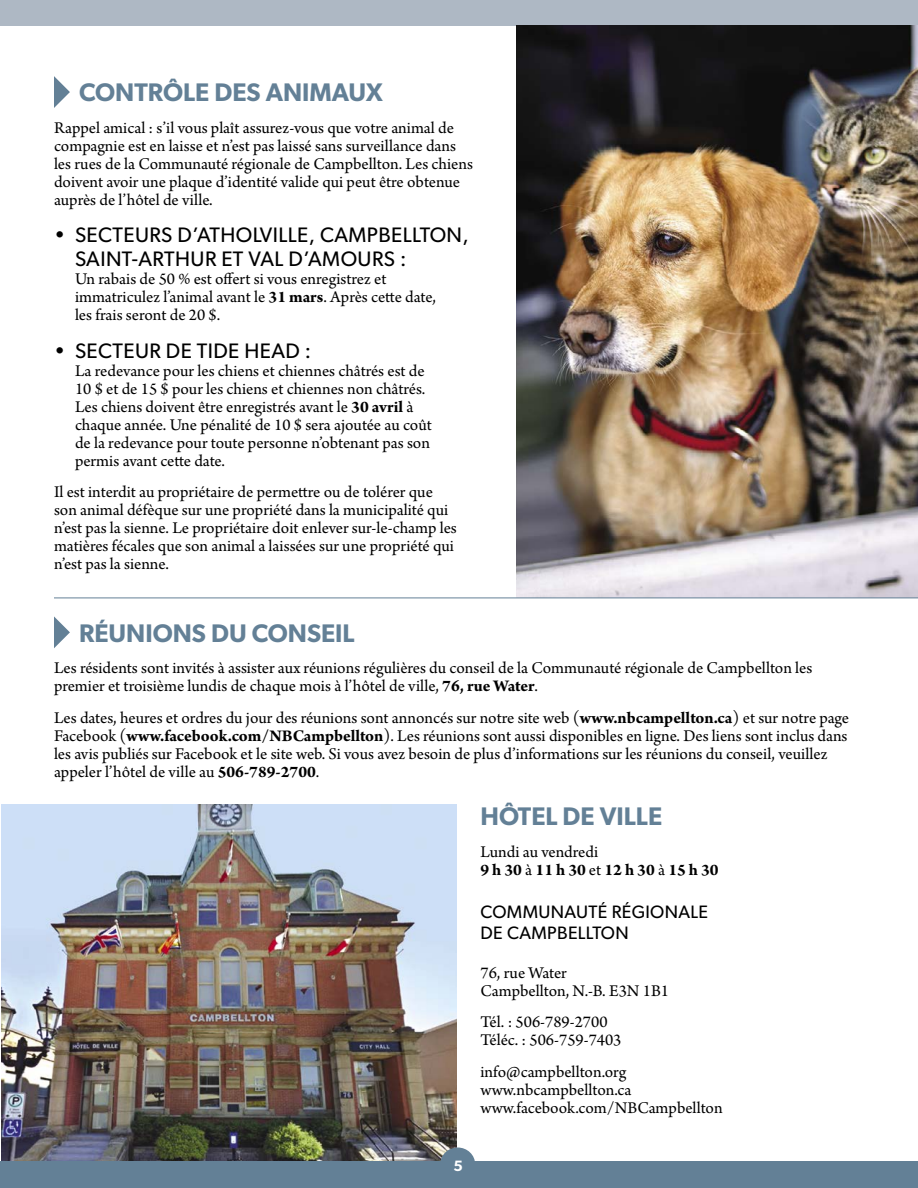
<style>
.page{position:relative;width:918px;height:1188px;background:#fff}
.page>*{position:absolute;margin:0;border:0;box-sizing:border-box;transform-origin:0 0}
.t1{font:600 25.5px "Gibson";color:#638096}
.t2{font:21px/24px "Gibson";letter-spacing:.02em;color:#000}
.t3{font:18px/21px "Gibson";letter-spacing:.02em;color:#000}
.t4{font:17.25px/18px "Arno Pro";color:#000}
.t5{font:600 15px "Gibson";color:#fff}
.s1{font-weight:700}
</style>
<div class="page">
<div style="left:0;top:0;width:918px;height:26px;background:#aeb8c4"></div>
<svg style="left:54px;top:76px;width:16px;height:32px"></svg>
<img style="left:516px;top:26px;width:402px;height:572px">
<hr style="left:54px;top:598px;width:864px;height:1px;background:#638096">
<svg style="left:54px;top:616px;width:16px;height:32px"></svg>
<img style="left:2px;top:805px;width:455px;height:356px">
<div style="left:0;top:1161px;width:918px;height:27px;background:#638096"></div>
<div style="left:440px;top:1148px;width:35px;height:33px;background:#638096;border-radius:50%"></div>
<h1 class="t1" style="left:79px;top:77px;width:305px">CONTRÔLE DES ANIMAUX</h1>
<p class="t4" style="left:54px;top:120px;width:420px">Rappel amical : s’il vous plaît assurez-vous que votre animal de compagnie est en laisse et n’est pas laissé sans surveillance dans les rues de la Communauté régionale de Campbellton. Les chiens doivent avoir une plaque d’identité valide qui peut être obtenue auprès de l’hôtel de ville.</p>
<p class="t2" style="left:75px;top:223px;width:395px;text-indent:-21px">• SECTEURS D’ATHOLVILLE, CAMPBELLTON,<br>SAINT-ARTHUR ET VAL D’AMOURS :</p>
<p class="t4" style="left:75px;top:271px;width:362px">Un rabais de 50 % est offert si vous enregistrez et immatriculez l’animal avant le <span class="s1">31 mars</span>. Après cette date, les frais seront de 20 $.</p>
<p class="t2" style="left:54px;top:338px;width:259px">• SECTEUR DE TIDE HEAD :</p>
<p class="t4" style="left:75px;top:363px;width:358px">La redevance pour les chiens et chiennes châtrés est de 10 $ et de 15 $ pour les chiens et chiennes non châtrés.<br>Les chiens doivent être enregistrés avant le <span class="s1">30 avril</span> à chaque année. Une pénalité de 10 $ sera ajoutée au coût de la redevance pour toute personne n’obtenant pas son permis avant cette date.</p>
<p class="t4" style="left:54px;top:484px;width:404px">Il est interdit au propriétaire de permettre ou de tolérer que son animal défèque sur une propriété dans la municipalité qui n’est pas la sienne. Le propriétaire doit enlever sur-le-champ les matières fécales que son animal a laissées sur une propriété qui n’est pas la sienne.</p>
<h1 class="t1" style="left:79px;top:618px;width:277px">RÉUNIONS DU CONSEIL</h1>
<p class="t4" style="left:54px;top:660px;width:760px">Les résidents sont invités à assister aux réunions régulières du conseil de la Communauté régionale de Campbellton les premier et troisième lundis de chaque mois à l’hôtel de ville, <span class="s1">76, rue Water</span>.</p>
<p class="t4" style="left:54px;top:709px;width:797px">Les dates, heures et ordres du jour des réunions sont annoncés sur notre site web (<span class="s1">www.nbcampellton.ca</span>) et sur notre page Facebook (<span class="s1">www.facebook.com/NBCampbellton</span>). Les réunions sont aussi disponibles en ligne. Des liens sont inclus dans les avis publiés sur Facebook et le site web. Si vous avez besoin de plus d’informations sur les réunions du conseil, veuillez appeler l’hôtel de ville au <span class="s1">506-789-2700</span>.</p>
<p class="t5" style="left:454px;top:1157px;width:11px">5</p>
<h1 class="t1" style="left:480px;top:801px;width:183px">HÔTEL DE VILLE</h1>
<p class="t4" style="left:480px;top:844px;width:240px">Lundi au vendredi<br><span class="s1">9 h 30</span> à <span class="s1">11 h 30</span> et <span class="s1">12 h 30</span> à <span class="s1">15 h 30</span></p>
<p class="t3" style="left:480px;top:901px;width:229px">COMMUNAUTÉ RÉGIONALE<br>DE CAMPBELLTON</p>
<p class="t4" style="left:480px;top:964px;width:190px">76, rue Water<br>Campbellton, N.-B. E3N 1B1</p>
<p class="t4" style="left:480px;top:1014px;width:143px">Tél. : 506-789-2700<br>Téléc. : 506-759-7403</p>
<p class="t4" style="left:480px;top:1063px;width:244px">info@campbellton.org www.nbcampbellton.ca www.facebook.com/NBCampbellton</p>
</div>
